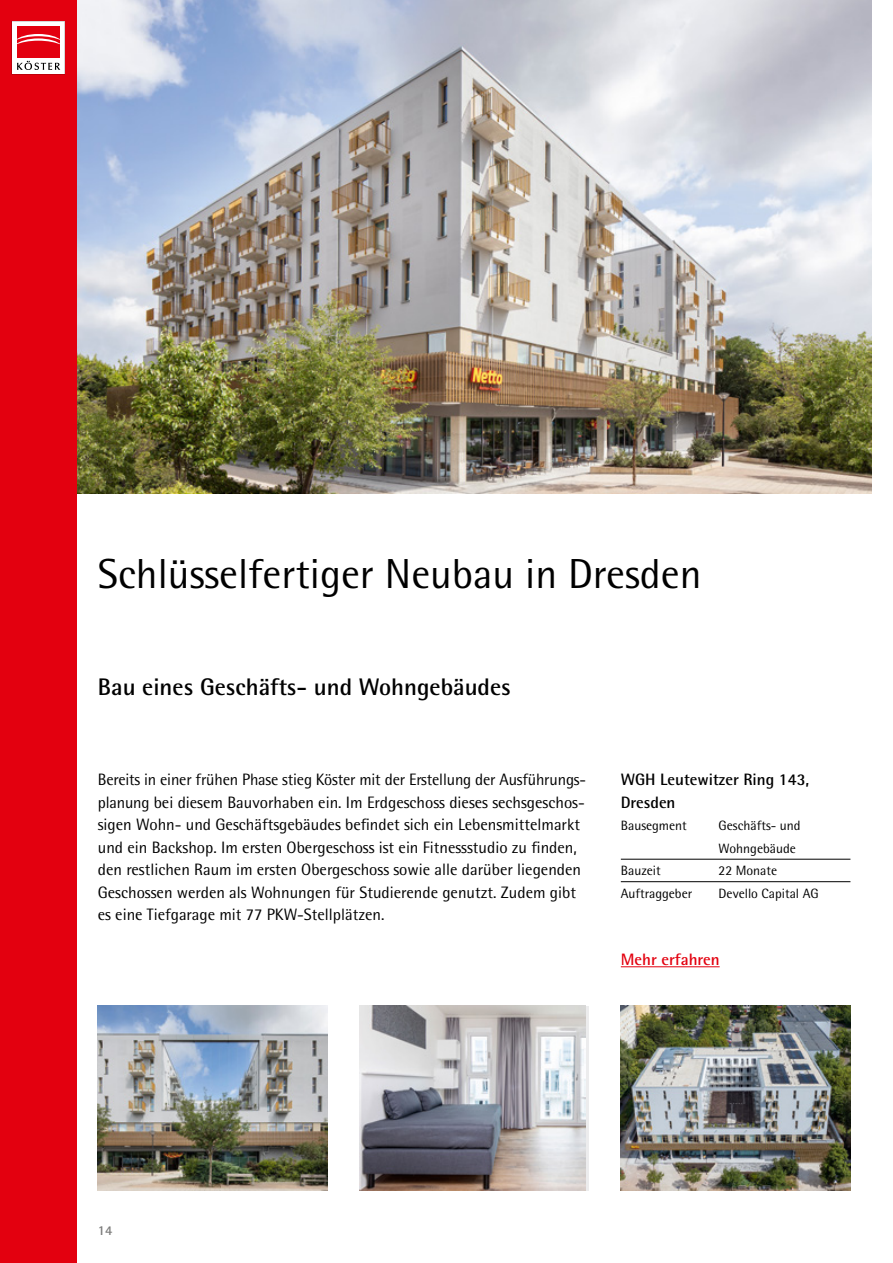
<style>
.page{position:relative;width:893px;height:1263px;background:#fff}
.page>*{position:absolute;margin:0;border:0;box-sizing:border-box;transform-origin:0 0}
.t1{font:42px "Rotis Semi Sans Pro";color:#000}
.t2{font:700 24px "Rotis Semi Sans Pro";color:#000}
.t3{font:16.5px/22.5px "Rotis Semi Sans Pro";color:#000}
.t4{font:700 16.5px/22.5px "Rotis Semi Sans Pro";color:#000}
.t5{font:700 16.5px "Rotis Semi Sans Pro";color:#e3000f}
.t6{font:13.5px/22.5px "Rotis Semi Sans Pro";color:#000}
.t7{font:700 13.5px "Rotis Semi Sans Pro";color:#7b7b7a}
</style>
<div class="page">
<img style="left:98px;top:1006px;width:229px;height:185px">
<img style="left:359px;top:1006px;width:226px;height:185px">
<img style="left:621px;top:1006px;width:229px;height:185px">
<img style="left:77px;top:0;width:795px;height:493px">
<hr style="left:621px;top:859px;width:229px;height:1px;background:#000">
<hr style="left:621px;top:881px;width:229px;height:1px;background:#000">
<div style="left:0;top:0;width:77px;height:1263px;background:#e3000f"></div>
<svg style="left:12px;top:21px;width:53px;height:53px"></svg>
<hr style="left:621px;top:966px;width:99px;height:1px;background:#e3000f">
<h1 class="t1" style="left:98px;top:549px;width:605px">Schlüsselfertiger Neubau in Dresden</h1>
<h2 class="t2" style="left:98px;top:672px;width:415px">Bau eines Geschäfts- und Wohngebäudes</h2>
<p class="t3" style="left:98px;top:768px;width:490px">Bereits in einer frühen Phase stieg Köster mit der Erstellung der Ausführungs&shy;planung bei diesem Bauvorhaben ein. Im Erdgeschoss dieses sechsgeschos&shy;sigen Wohn- und Geschäftsgebäudes befindet sich ein Lebensmittelmarkt und ein Backshop. Im ersten Obergeschoss ist ein Fitnessstudio zu finden, den restlichen Raum im ersten Obergeschoss sowie alle darüber liegenden Geschossen werden als Wohnungen für Studierende genutzt. Zudem gibt es eine Tiefgarage mit 77 PKW-Stellplätzen.</p>
<p class="t4" style="left:621px;top:768px;width:190px">WGH Leutewitzer Ring 143,<br>Dresden</p>
<p class="t6" style="left:621px;top:814px;width:68px">Bausegment</p>
<p class="t6" style="left:719px;top:814px;width:83px">Geschäfts- und<br>Wohngebäude</p>
<p class="t6" style="left:621px;top:859px;width:41px">Bauzeit</p>
<p class="t6" style="left:719px;top:859px;width:60px">22 Monate</p>
<p class="t6" style="left:621px;top:882px;width:73px">Auftraggeber</p>
<p class="t6" style="left:719px;top:882px;width:102px">Devello Capital AG</p>
<p class="t7" style="left:98px;top:1222px;width:16px">14</p>
<p class="t5" style="left:621px;top:949px;width:100px">Mehr erfahren</p>
</div>
